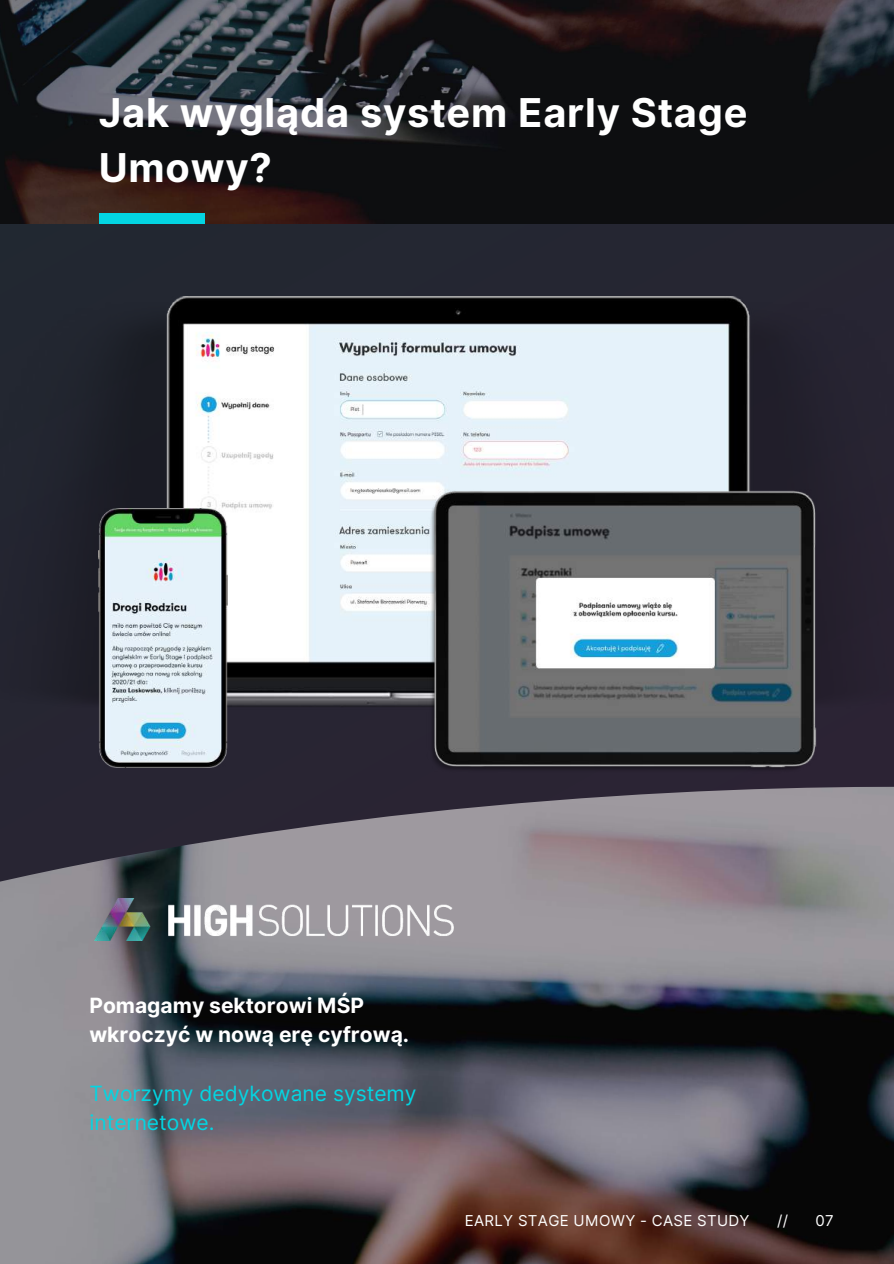
<style>
.page{position:relative;width:894px;height:1264px;background:#fff}
.page>*{position:absolute;margin:0;border:0;box-sizing:border-box;transform-origin:0 0}
.t1{font:700 39.75px/55.2px "Inter";letter-spacing:.02em;color:#fff}
.t2{font:700 21px/29.2px "Inter";color:#fff}
.t3{font:21px/29.2px "Inter";color:#03d5e2}
.t4{font:15px "Inter";letter-spacing:.02em;color:#fff}
</style>
<div class="page">
<div style="left:0;top:0;width:893px;height:1263px;background:#252531"></div>
<img style="left:0;top:786px;width:893px;height:477px">
<img style="left:0;top:0;width:893px;height:223px">
<div style="left:99px;top:213px;width:105px;height:10px;background:#03d5e2"></div>
<img style="left:73px;top:296px;width:677px;height:413px">
<img style="left:99px;top:509px;width:128px;height:259px">
<img style="left:427px;top:489px;width:390px;height:281px">
<img style="left:89px;top:898px;width:383px;height:42px">
<h1 class="t1" style="left:99px;top:85px;width:650px">Jak wygląda system Early Stage<br>Umowy?</h1>
<p class="t2" style="left:89px;top:990px;width:321px">Pomagamy sektorowi MŚP wkroczyć w nową erę cyfrową.</p>
<p class="t3" style="left:89px;top:1078px;width:328px">Tworzymy dedykowane systemy internetowe.</p>
<p class="t4" style="left:465px;top:1211px;width:286px">EARLY STAGE UMOWY - CASE STUDY</p>
<p class="t4" style="left:776px;top:1211px;width:12px">//</p>
<p class="t4" style="left:815px;top:1211px;width:20px">07</p>
</div>
